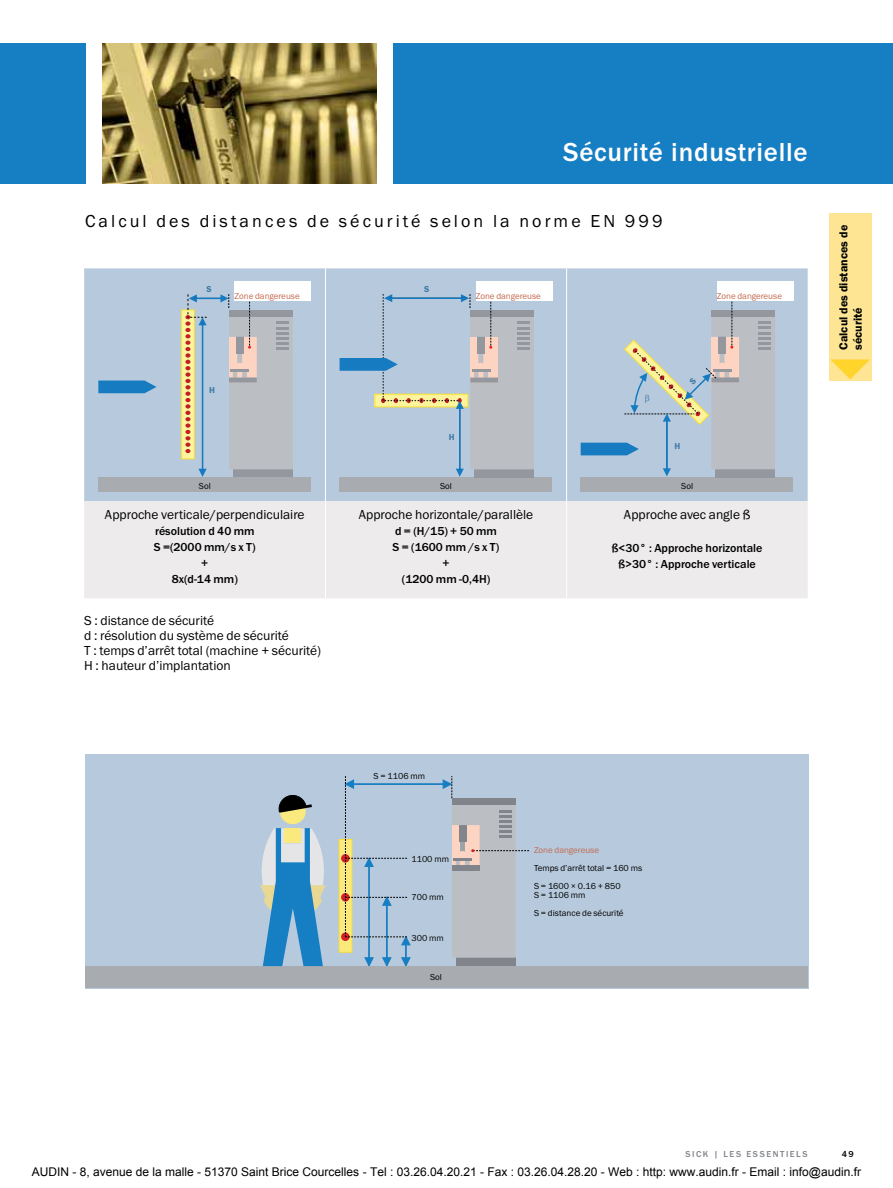
<style>
.page{position:relative;width:893px;height:1188px;background:#fff}
.page>*{position:absolute;margin:0;border:0;box-sizing:border-box;transform-origin:0 0}
.t1{font:500 27px "SICK Franklin";letter-spacing:.03em;color:#fff}
.t2{font:18px "SICK Franklin";letter-spacing:.17em;color:#000}
.t3{font:13.5px/15px "SICK Franklin";color:#000}
.t4{font:500 12px/15.9px "SICK Franklin";color:#000;text-align:center}
.t5{font:12px "Arial";color:#000}
.t6{font:700 12px/14.4px "SICK Franklin";color:#000}
.t7{font:9px/18px "SICK Franklin";color:#000}
.t8{font:9px "SICK Franklin";color:#c26b51}
.t9{font:500 9px "SICK Franklin";letter-spacing:.17em;color:#81848a}
.t10{font:700 9px "SICK Franklin";color:#3e7aa5}
.t11{font:500 9px "SICK Franklin";color:#000}
</style>
<div class="page">
<div style="left:0;top:43px;width:85px;height:140px;background:#167ec2"></div>
<div style="left:393px;top:43px;width:500px;height:140px;background:#167ec2"></div>
<div style="left:84px;top:268px;width:724px;height:233px;background:#b7cadd"></div>
<div style="left:84px;top:501px;width:724px;height:97px;background:#edebec"></div>
<hr style="left:325px;top:268px;width:1px;height:233px;background:#fff">
<hr style="left:566px;top:268px;width:1px;height:233px;background:#fff">
<hr style="left:325px;top:501px;width:1px;height:97px;background:#fff">
<hr style="left:566px;top:501px;width:1px;height:97px;background:#fff">
<svg style="left:98px;top:381px;width:59px;height:12px"></svg>
<div style="left:182px;top:310px;width:12px;height:149px;background:#fbf49c"></div>
<div style="left:181px;top:310px;width:14px;height:149px;border:1px solid #fbde2d"></div>
<div style="left:233px;top:469px;width:60px;height:9px;background:#a8acb1"></div>
<div style="left:98px;top:478px;width:212px;height:14px;background:#a8acb1"></div>
<svg style="left:185px;top:294px;width:108px;height:183px;background:#b8bec4"></svg>
<div style="left:235px;top:282px;width:76px;height:19px;background:#fff"></div>
<div style="left:340px;top:478px;width:212px;height:14px;background:#a8acb1"></div>
<div style="left:475px;top:469px;width:59px;height:9px;background:#94989e"></div>
<svg style="left:340px;top:294px;width:194px;height:183px;background:#b5c3ce"></svg>
<div style="left:476px;top:282px;width:76px;height:19px;background:#fff"></div>
<div style="left:581px;top:478px;width:212px;height:14px;background:#a8acb1"></div>
<div style="left:716px;top:469px;width:59px;height:9px;background:#94989e"></div>
<div style="left:717px;top:282px;width:76px;height:19px;background:#fff"></div>
<div style="left:85px;top:754px;width:723px;height:235px;background:#b7cadd"></div>
<div style="left:456px;top:958px;width:59px;height:8px;background:#81848a"></div>
<div style="left:339px;top:839px;width:13px;height:113px;background:#faea7e"></div>
<div style="left:339px;top:839px;width:13px;height:114px;border:1px solid #fbde2d"></div>
<hr style="left:351px;top:783px;width:94px;height:2px;background:#167ec2">
<svg style="left:443px;top:776px;width:9px;height:22px"></svg>
<div style="left:341px;top:933px;width:9px;height:8px;background:#d41f26;border-radius:50%"></div>
<div style="left:341px;top:854px;width:9px;height:9px;background:#d41f26;border-radius:50%"></div>
<div style="left:341px;top:893px;width:9px;height:9px;background:#d41f26;border-radius:50%"></div>
<div style="left:452px;top:798px;width:63px;height:7px;background:#81848a"></div>
<svg style="left:345px;top:776px;width:65px;height:190px"></svg>
<svg style="left:452px;top:804px;width:77px;height:154px"></svg>
<div style="left:85px;top:966px;width:722px;height:22px;background:#a8acb1"></div>
<svg style="left:260px;top:828px;width:66px;height:138px"></svg>
<div style="left:280px;top:798px;width:26px;height:26px;background:#faea7e;border-radius:50%"></div>
<svg style="left:278px;top:795px;width:34px;height:20px"></svg>
<div style="left:284px;top:828px;width:17px;height:15px;background:#faea7e"></div>
<div style="left:829px;top:213px;width:42px;height:167px;background:#fde594"></div>
<svg style="left:830px;top:359px;width:40px;height:20px"></svg>
<img style="left:102px;top:43px;width:274px;height:140px">
<svg style="left:581px;top:302px;width:194px;height:174px;background:#b5c2cd"></svg>
<h1 class="t1" style="left:563px;top:142px;width:246px">Sécurité industrielle</h1>
<h2 class="t2" style="left:85px;top:215px;width:579px">Calcul des distances de sécurité selon la norme EN 999</h2>
<p class="t10" style="left:206px;top:286px;width:7px">S</p>
<p class="t8" style="left:235px;top:293px;width:67px">Zone dangereuse</p>
<p class="t10" style="left:424px;top:286px;width:7px">S</p>
<p class="t8" style="left:476px;top:293px;width:67px">Zone dangereuse</p>
<p class="t8" style="left:717px;top:293px;width:67px">Zone dangereuse</p>
<p class="t10" style="left:209px;top:387px;width:7px">H</p>
<p class="t7" style="left:199px;top:478px;width:13px">Sol</p>
<p class="t10" style="left:449px;top:434px;width:7px">H</p>
<p class="t7" style="left:440px;top:478px;width:13px">Sol</p>
<p class="t10" style="left:674px;top:443px;width:7px">H</p>
<p class="t7" style="left:681px;top:478px;width:13px">Sol</p>
<p class="t3" style="left:105px;top:508px;width:201px">Approche verticale/perpendiculaire</p>
<p class="t4" style="left:154px;top:524px;width:104px">résolution d 40 mm<br>S =(2000 mm/s x T) +<br>8x(d-14 mm)</p>
<p class="t3" style="left:84px;top:615px;width:238px">S : distance de sécurité<br>d : résolution du système de sécurité<br>T : temps d’arrêt total (machine + sécurité)<br>H : hauteur d’implantation</p>
<p class="t3" style="left:359px;top:508px;width:176px">Approche horizontale/parallèle</p>
<p class="t4" style="left:393px;top:524px;width:108px">d = (H/15) + 50 mm<br>S = (1600 mm /s x T) +<br>(1200 mm -0,4H)</p>
<p class="t3" style="left:624px;top:508px;width:128px">Approche avec angle ß</p>
<p class="t4" style="left:612px;top:540px;width:152px;line-height:16.5px">ß&lt;30° : Approche horizontale ß&gt;30° : Approche verticale</p>
<p class="t6" style="left:837px;top:350px;width:126px;rotate:-90deg">Calcul des distances de sécurité</p>
<p class="t7" style="left:374px;top:768px;width:53px">S = 1106 mm</p>
<p class="t7" style="left:411px;top:851px;width:39px">1100 mm</p>
<p class="t7" style="left:411px;top:889px;width:34px">700 mm</p>
<p class="t7" style="left:411px;top:929px;width:34px">300 mm</p>
<p class="t7" style="left:430px;top:969px;width:13px">Sol</p>
<p class="t8" style="left:534px;top:847px;width:67px">Zone dangereuse</p>
<p class="t7" style="left:534px;top:860px;width:110px">Temps d’arrêt total = 160 ms<br>S = 1600 × 0.16 + 850</p>
<p class="t7" style="left:534px;top:887px;width:91px">S = 1106 mm<br>S = distance de sécurité</p>
<p class="t9" style="left:685px;top:1151px;width:124px">SICK | LES ESSENTIELS</p>
<p class="t11" style="left:842px;top:1151px;width:14px">49</p>
<p class="t5" style="left:32px;top:1164px;width:831px">AUDIN - 8, avenue de la malle - 51370 Saint Brice Courcelles - Tel : 03.26.04.20.21 - Fax : 03.26.04.28.20 - Web : http: www.audin.fr - Email : info@audin.fr</p>
</div>
